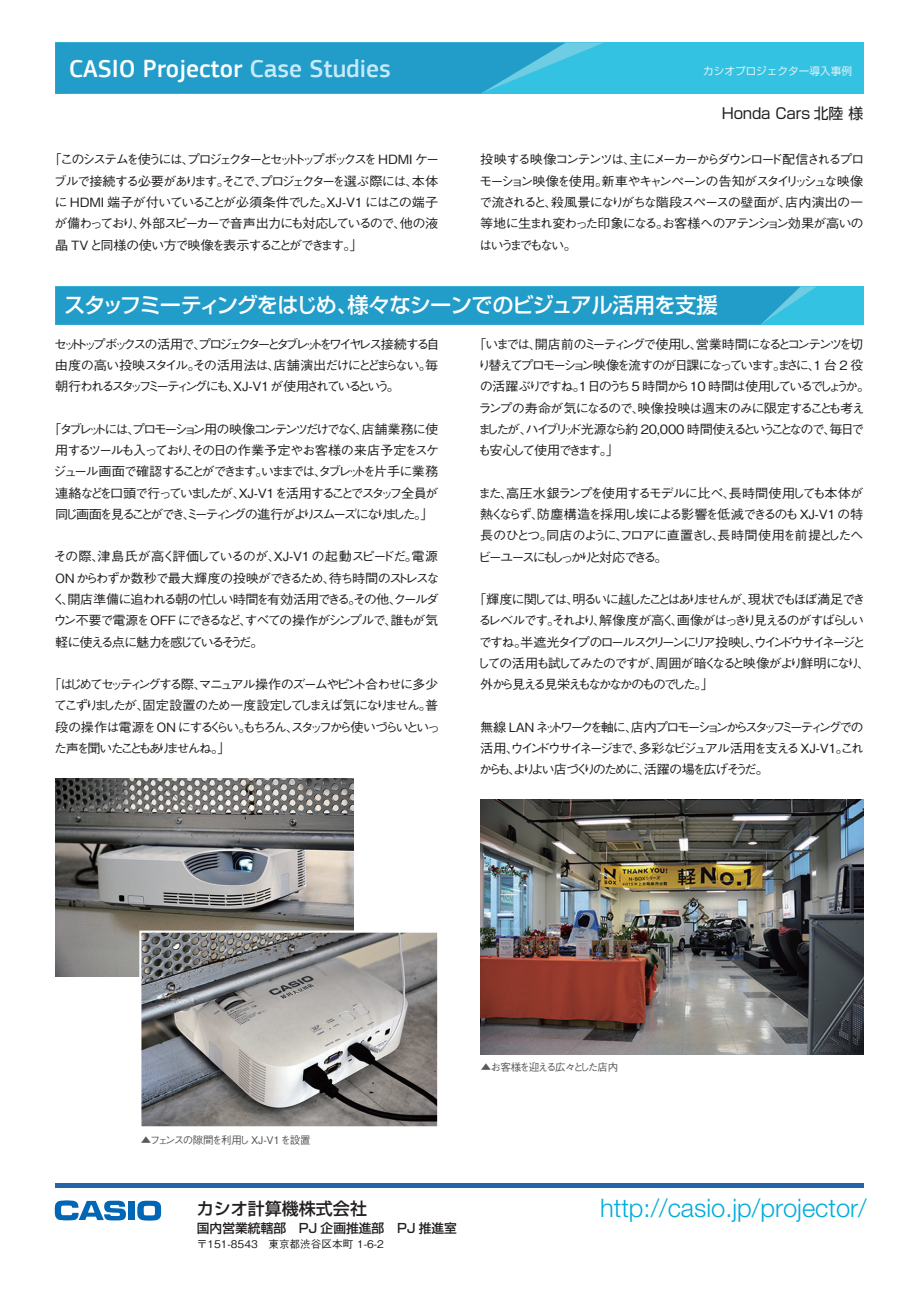
<style>
.page{position:relative;width:919px;height:1289px;background:#fff}
.page>*{position:absolute;margin:0;border:0;box-sizing:border-box;transform-origin:0 0}
.t1{font:300 25.5px "Helvetica Neue LT Std";color:#00acdd}
.t2{font:500 25.5px "PF Square Sans Pro";color:#fff}
.t3{font:21.3px "Shin Go Pro Medium 90 msp RKSJ H";letter-spacing:-.05em;color:#fff}
.t4{font:16.95px "Shin Go Pro Medium 90 msp RKSJ H";color:#231f20}
.t5{font:14.85px "Shin Go Pro Regular 90 msp RKSJ H";letter-spacing:-.01em;color:#231f20}
.t6{font:12.75px/21.3px "Gothic BBB Pro Medium 90 msp RKSJ H";letter-spacing:-.165em;color:#231f20;text-align:justify;scale:1.04 1}
.t7{font:12.75px/21.3px "Gothic BBB Pro Medium 90 msp RKSJ H";letter-spacing:-.19em;color:#231f20;scale:1.04 1}
.t8{font:12.75px "Shin Go Pro Medium 90 msp RKSJ H";color:#231f20}
.t9{font:10.65px "Gothic BBB Pro Medium 90 msp RKSJ H";color:#231f20}
.t10{font:10.65px "Shin Go Pro Regular 90 msp RKSJ H";color:#daf1f7}
.t11{font:10.5px "Gothic BBB Pro Medium 90 msp RKSJ H";letter-spacing:-.135em;color:#57585a}
.s1{color:#c6eafa}
</style>
<div class="page">
<div style="left:55px;top:1182px;width:808px;height:5px;background:#2565a7"></div>
<svg style="left:137px;top:1200px;width:24px;height:20px"></svg>
<svg style="left:55px;top:1200px;width:71px;height:20px"></svg>
<div style="left:128px;top:1201px;width:6px;height:18px;background:#0166b3"></div>
<div style="left:55px;top:43px;width:808px;height:51px;background:#33c2e2"></div>
<svg style="left:55px;top:43px;width:548px;height:51px;background:#26a2cb"></svg>
<div style="left:55px;top:286px;width:808px;height:39px;background:#33c2e2"></div>
<svg style="left:55px;top:286px;width:761px;height:39px;background:#249ec9"></svg>
<img style="left:55px;top:778px;width:298px;height:198px">
<img style="left:142px;top:933px;width:294px;height:192px">
<img style="left:480px;top:799px;width:383px;height:255px">
<div style="left:139px;top:930px;width:300px;height:198px;border:2px solid #fff"></div>
<h1 class="t2" style="left:69px;top:58px;width:323px">CASIO Projector <span class="s1">Case Studies</span></h1>
<p class="t10" style="left:703px;top:67px;width:150px">カシオプロジェクター導入事例</p>
<p class="t5" style="left:721px;top:108px;width:143px">Honda Cars 北陸 様</p>
<p class="t6" style="left:53px;top:151px;width:372px;text-indent:-5px">「このシステムを使うには、プロジェクターとセットトップボックスを H D M I ケーブルで接続する必要があります。そこで、プロジェクターを選ぶ際には、本体に HDMI 端子が付いていることが必須条件でした。XJ-V1 にはこの端子が備わっており、外部スピーカーで音声出力にも対応しているので、他の液晶 TVと同様の使い方で映像を表示することができます。」</p>
<p class="t6" style="left:479px;top:151px;width:372px">投映する映像コンテンツは、主にメーカーからダウンロード配信されるプロモーション映像を使用。新車やキャンペーンの告知がスタイリッシュな映像で流されると、殺風景になりがちな階段スペースの壁面が、店内演出の一等地に生まれ変わった印象になる。お客様へのアテンション効果が高いのはいうまでもない。</p>
<h2 class="t3" style="left:64px;top:297px;width:655px">スタッフミーティングをはじめ、様々なシーンでのビジュアル活用を支援</h2>
<p class="t6" style="left:54px;top:335px;width:372px">セットトップボックスの活用で、プロジェクターとタブレットをワイヤレス接続する自由度の高い投映スタイル。その活用法は、店舗演出だけにとどまらない。毎朝行われるスタッフミーティングにも、XJ -V 1 が使用されているという。</p>
<p class="t6" style="left:48px;top:420px;width:377px;text-align:center">「タブレットには、プロモーション用の映像コンテンツだけでなく、店舗業務に使用するツールも入っており、その日の作業予定やお客様の来店予定をスケジュール画面で確認することができます。いままでは、タブレットを片手に業務連絡などを口頭で行っていましたが、XJ-V1を活用することでスタッフ全員が同じ画面を見ることができ、ミーティングの進行がよりスムーズになりました。」</p>
<p class="t6" style="left:52px;top:547px;width:374px">その際、津島氏が高く評価しているのが、XJ-V1 の起動スピードだ。電源ON からわずか数秒で最大輝度の投映ができるため、待ち時間のストレスなく、開店準備に追われる朝の忙しい時間を有効活用できる。その他、クールダウン不要で電源を OFF にできるなど、すべての操作がシンプルで、誰もが気軽に使える点に魅力を感じているそうだ。</p>
<p class="t7" style="left:54px;top:675px;width:373px;text-indent:-6px">「はじめてセッティングする際、マニュアル操作のズームやピント合わせに多少てこずりましたが、固定設置のため一度設定してしまえば気になりません。普段の操作は電源を ON にするくらい。もちろん、スタッフから使いづらいといった声を聞いたこともありませんね。」</p>
<p class="t6" style="left:478px;top:335px;width:379px;text-align:left;text-indent:-5px">「いまでは、開店前のミーティングで使用し、営業時間になるとコンテンツを切り替えてプロモーション映像を流すのが日課になっています。まさに、1 台 2 役の活躍ぶりですね。1日のうち 5 時間から10 時間は使用しているでしょうか。ランプの寿命が気になるので、映像投映は週末のみに限定することも考えましたが、ハイブリッド光源なら約 20,000 時間使えるということなので、毎日でも安心して使用できます。」</p>
<p class="t6" style="left:478px;top:484px;width:372px">また、高圧水銀ランプを使用するモデルに比べ、長時間使用しても本体が熱くならず、防塵構造を採用し埃による影響を低減できるのも XJ-V1 の特長のひとつ。同店のように、フロアに直置きし、長時間使用を前提としたヘビーユースにもしっかりと対応できる。</p>
<p class="t6" style="left:473px;top:590px;width:383px;text-align:left">「輝度に関しては、明るいに越したことはありませんが、現状でもほぼ満足できるレベルです。それより、解像度が高く、画像がはっきり見えるのがすばらしいですね。半遮光タイプのロールスクリーンにリア投映し、ウインドウサイネージとしての活用も試してみたのですが、周囲が暗くなると映像がより鮮明になり、外から見える見栄えもなかなかのものでした。」</p>
<p class="t6" style="left:479px;top:718px;width:372px">無線 LA N ネットワークを軸に、店内プロモーションからスタッフミーティングでの活用、ウインドウサイネージまで、多彩なビジュアル活用を支える XJ-V1。これからも、よりよい店づくりのために、活躍の場を広げそうだ。</p>
<p class="t11" style="left:480px;top:1062px;width:139px">▲お客様を迎える広々とした店内</p>
<p class="t11" style="left:141px;top:1135px;width:171px">▲フェンスの隙間を利用し XJ-V1を設置</p>
<h3 class="t4" style="left:197px;top:1202px;width:172px">カシオ計算機株式会社</h3>
<p class="t8" style="left:197px;top:1223px;width:262px">国内営業統轄部　PJ 企画推進部　PJ 推進室</p>
<p class="t9" style="left:197px;top:1239px;width:188px">〒151-8543　東京都渋谷区本町 1-6-2</p>
<h1 class="t1" style="left:600px;top:1192px;width:268px">http://casio.jp/projector/</h1>
</div>
